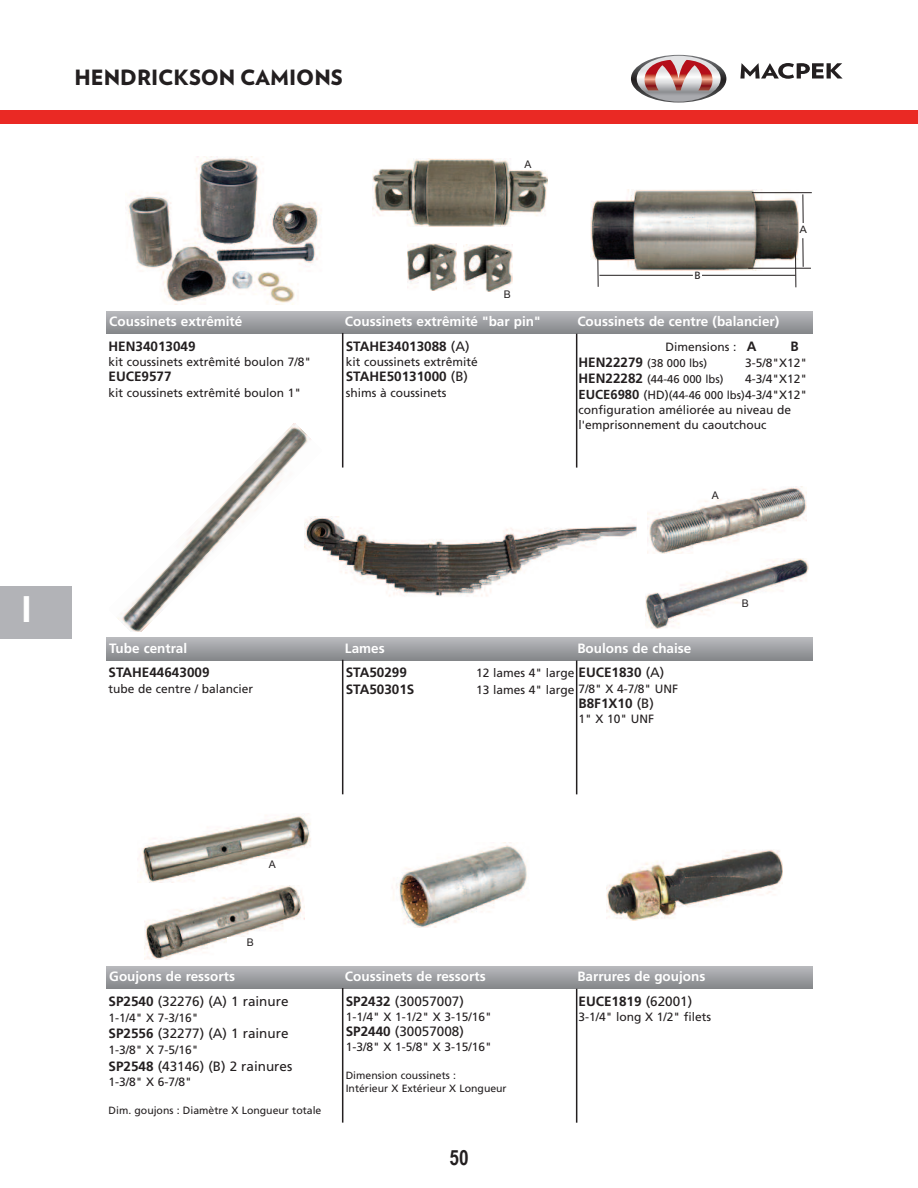
<style>
.page{position:relative;width:918px;height:1188px;background:#fff}
.page>*{position:absolute;margin:0;border:0;box-sizing:border-box;transform-origin:0 0}
.t1{font:700 36px "Arial";color:#fff}
.t2{font:900 21px "Verlag";color:#231f20}
.t3{font:700 21px "Arial Narrow";color:#231f20}
.t4{font:700 13.5px "Frutiger";color:#fff}
.t5{font:700 13.5px "Frutiger";color:#231f20}
.t6{font:13.5px "Frutiger";color:#231f20}
.t7{font:12px/16.2px "Frutiger";color:#231f20;text-align:right}
.t8{font:11.25px "Frutiger";color:#231f20}
.t9{font:10.5px/12.6px "Frutiger";color:#231f20}
.t10{font:10.5px "Arial";color:#231f20}
.s1{font-weight:400}
.s2{font-weight:700;font-size:13.5px}
.s3{font-weight:700;font-size:13.05px}
.s4{font-size:11.25px}
.s5{font-weight:700}
</style>
<div class="page">
<img style="left:128px;top:156px;width:193px;height:148px">
<img style="left:372px;top:159px;width:175px;height:68px">
<img style="left:408px;top:243px;width:49px;height:48px">
<img style="left:464px;top:244px;width:49px;height:47px">
<img style="left:591px;top:190px;width:208px;height:80px">
<div style="left:106px;top:311px;width:706px;height:22px;background:linear-gradient(to bottom,#b8b9bd,#888a8e)"></div>
<hr style="left:342px;top:333px;width:1px;height:135px;background:#231f20">
<hr style="left:576px;top:334px;width:1px;height:134px;background:#231f20">
<div style="left:106px;top:638px;width:706px;height:22px;background:linear-gradient(to bottom,#b7b8bc,#888a8d)"></div>
<hr style="left:342px;top:660px;width:1px;height:134px;background:#231f20">
<hr style="left:576px;top:660px;width:1px;height:134px;background:#231f20">
<img style="left:140px;top:814px;width:171px;height:69px">
<img style="left:145px;top:885px;width:160px;height:74px">
<img style="left:393px;top:845px;width:134px;height:82px">
<img style="left:607px;top:850px;width:176px;height:71px">
<div style="left:106px;top:966px;width:706px;height:22px;background:linear-gradient(to bottom,#b8b9bd,#888a8e)"></div>
<hr style="left:342px;top:988px;width:1px;height:135px;background:#231f20">
<hr style="left:576px;top:989px;width:1px;height:134px;background:#231f20">
<svg style="left:631px;top:55px;width:95px;height:48px"></svg>
<svg style="left:740px;top:63px;width:103px;height:16px"></svg>
<img style="left:322px;top:516px;width:314px;height:81px">
<img style="left:117px;top:423px;width:205px;height:208px">
<img style="left:647px;top:486px;width:160px;height:67px">
<div style="left:0;top:110px;width:918px;height:13px;background:#ea2924"></div>
<img style="left:645px;top:559px;width:163px;height:70px">
<div style="left:227px;top:937px;width:47px;height:14px;background:#fff"></div>
<div style="left:249px;top:859px;width:46px;height:14px;background:#fff"></div>
<hr style="left:752px;top:192px;width:60px;height:1px;background:#231f20">
<hr style="left:748px;top:268px;width:63px;height:1px;background:#231f20">
<hr style="left:802px;top:194px;width:2px;height:29px;background:#231f20">
<hr style="left:802px;top:238px;width:2px;height:29px;background:#231f20">
<hr style="left:795px;top:252px;width:1px;height:35px;background:#231f20">
<hr style="left:597px;top:258px;width:2px;height:29px;background:#231f20">
<hr style="left:599px;top:275px;width:94px;height:1px;background:#231f20">
<hr style="left:702px;top:275px;width:93px;height:1px;background:#231f20">
<div style="left:0;top:586px;width:72px;height:53px;background:#b2b3b7"></div>
<h1 class="t1" style="left:22px;top:589px;width:12px">I</h1>
<h2 class="t2" style="left:74px;top:69px;width:270px">HENDRICKSON CAMIONS</h2>
<p class="t10" style="left:524px;top:158px;width:9px">A</p>
<p class="t10" style="left:504px;top:289px;width:9px">B</p>
<p class="t9" style="left:694px;top:270px;width:8px">B</p>
<p class="t4" style="left:109px;top:316px;width:135px">Coussinets extrêmité</p>
<p class="t4" style="left:345px;top:316px;width:197px">Coussinets extrêmité "bar pin"</p>
<p class="t4" style="left:577px;top:316px;width:203px">Coussinets de centre (balancier)</p>
<p class="t9" style="left:800px;top:224px;width:9px">A</p>
<p class="t5" style="left:109px;top:341px;width:89px">HEN34013049</p>
<p class="t7" style="left:109px;top:354px;width:204px">kit coussinets extrêmité boulon 7/8"</p>
<p class="t5" style="left:109px;top:371px;width:65px">EUCE9577</p>
<p class="t7" style="left:109px;top:386px;width:194px">kit coussinets extrêmité boulon 1"</p>
<p class="t5" style="left:346px;top:341px;width:125px">STAHE34013088 <span class="s1">(A)</span></p>
<p class="t7" style="left:346px;top:354px;width:134px">kit coussinets extrêmité</p>
<p class="t5" style="left:346px;top:371px;width:124px">STAHE50131000 <span class="s1">(B)</span></p>
<p class="t7" style="left:346px;top:386px;width:102px">shims à coussinets</p>
<p class="t7" style="left:666px;top:339px;width:93px">Dimensions : <span class="s2">A</span></p>
<p class="t5" style="left:790px;top:341px;width:10px">B</p>
<p class="t8" style="left:579px;top:358px;width:130px"><span class="s2">HEN22279</span> (38 000 lbs)</p>
<p class="t7" style="left:745px;top:356px;width:64px">3-5/8"X12"</p>
<p class="t8" style="left:579px;top:375px;width:146px"><span class="s2">HEN22282</span> (44-46 000 lbs)</p>
<p class="t7" style="left:579px;top:372px;width:230px">4-3/4"X12"<br><span class="s3">EUCE6980</span> (HD)<span class="s4">(44-46 000 lbs)</span>4-3/4"X12"</p>
<p class="t7" style="left:579px;top:404px;width:214px;line-height:14.4px;text-align:left">configuration améliorée au niveau de l'emprisonnement du caoutchouc</p>
<p class="t10" style="left:712px;top:490px;width:9px">A</p>
<p class="t10" style="left:742px;top:598px;width:9px">B</p>
<p class="t4" style="left:109px;top:643px;width:79px">Tube central</p>
<p class="t4" style="left:345px;top:643px;width:41px">Lames</p>
<p class="t4" style="left:577px;top:643px;width:115px">Boulons de chaise</p>
<p class="t5" style="left:109px;top:667px;width:102px">STAHE44643009</p>
<p class="t7" style="left:109px;top:681px;width:146px">tube de centre / balancier</p>
<p class="t5" style="left:579px;top:667px;width:87px">EUCE1830 <span class="s1">(A)</span></p>
<p class="t5" style="left:579px;top:698px;width:77px">B8F1X10 <span class="s1">(B)</span></p>
<p class="t7" style="left:579px;top:712px;width:77px">1" X 10" UNF</p>
<p class="t5" style="left:346px;top:667px;width:63px">STA50299</p>
<p class="t7" style="left:476px;top:666px;width:100px">12 lames 4" large</p>
<p class="t5" style="left:346px;top:684px;width:70px">STA50301S</p>
<p class="t7" style="left:476px;top:682px;width:204px">13 lames 4" large 7/8" X 4-7/8" UNF</p>
<p class="t10" style="left:269px;top:859px;width:9px">A</p>
<p class="t10" style="left:247px;top:937px;width:9px">B</p>
<p class="t4" style="left:109px;top:971px;width:127px">Goujons de ressorts</p>
<p class="t4" style="left:345px;top:971px;width:142px">Coussinets de ressorts</p>
<p class="t4" style="left:577px;top:971px;width:129px">Barrures de goujons</p>
<p class="t6" style="left:109px;top:996px;width:182px"><span class="s5">SP2540</span> (32276) (A) 1 rainure</p>
<p class="t7" style="left:109px;top:1011px;width:92px">1-1/4" X 7-3/16"</p>
<p class="t6" style="left:109px;top:1028px;width:182px"><span class="s5">SP2556</span> (32277) (A) 1 rainure</p>
<p class="t7" style="left:109px;top:1043px;width:92px">1-3/8" X 7-5/16"</p>
<p class="t6" style="left:109px;top:1060px;width:185px"><span class="s5">SP2548</span> (43146) (B) 2 rainures</p>
<p class="t7" style="left:109px;top:1074px;width:85px">1-3/8" X 6-7/8"</p>
<p class="t9" style="left:109px;top:1105px;width:214px">Dim. goujons : Diamètre X Longueur totale</p>
<p class="t6" style="left:346px;top:996px;width:120px"><span class="s5">SP2432</span> (30057007)</p>
<p class="t7" style="left:346px;top:1009px;width:148px">1-1/4" X 1-1/2" X 3-15/16"</p>
<p class="t6" style="left:346px;top:1026px;width:120px"><span class="s5">SP2440</span> (30057008)</p>
<p class="t7" style="left:346px;top:1040px;width:148px">1-3/8" X 1-5/8" X 3-15/16"</p>
<p class="t9" style="left:346px;top:1070px;width:163px">Dimension coussinets :<br>Intérieur X Extérieur X Longueur</p>
<h2 class="t3" style="left:449px;top:1145px;width:21px">50</h2>
<p class="t5" style="left:579px;top:996px;width:115px">EUCE1819 <span class="s1">(62001)</span></p>
<p class="t7" style="left:579px;top:1009px;width:134px">3-1/4" long X 1/2" filets</p>
</div>
